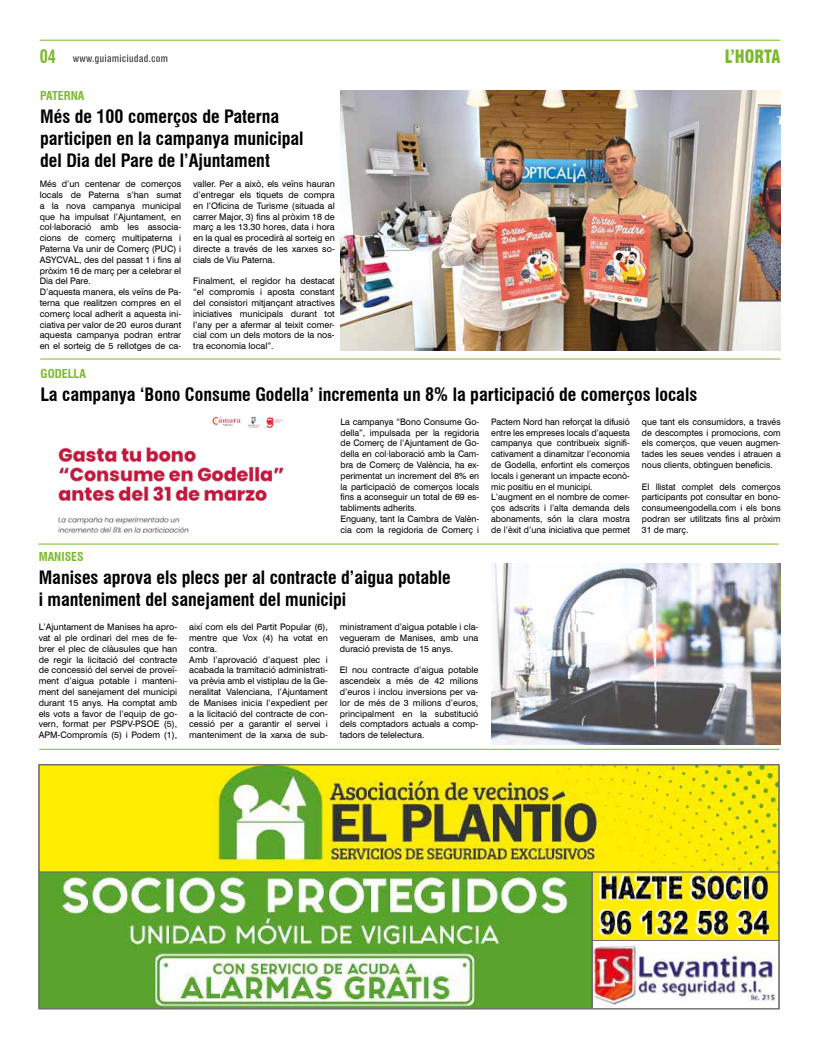
<style>
.page{position:relative;width:820px;height:1049px;background:#fff}
.page>*{position:absolute;margin:0;border:0;box-sizing:border-box;transform-origin:0 0}
.t1{font:700 condensed 18px/22px "Swiss 721 BT";color:#000}
.t2{font:900 condensed 18px "Swiss 721 BT";color:#7ab929;scale:.9 1}
.t3{font:700 condensed 18px "Swiss 721 BT";color:#7ab929;scale:.9 1}
.t4{font:700 condensed 12px "Swiss 721 BT";color:#7ab929}
.t5{font:9px/10.8px "Swiss 721 BT";color:#000;text-align:justify}
</style>
<div class="page">
<img style="left:491px;top:563px;width:289px;height:181px">
<hr style="left:40px;top:40px;width:740px;height:1px;background:#7ab929">
<svg style="left:73px;top:55px;width:94px;height:9px"></svg>
<img style="left:340px;top:91px;width:440px;height:259px">
<hr style="left:40px;top:359px;width:740px;height:1px;background:#7ab929">
<img style="left:58px;top:416px;width:226px;height:117px">
<hr style="left:38px;top:544px;width:740px;height:1px;background:#7ab929">
<hr style="left:39px;top:749px;width:740px;height:1px;background:#7ab929">
<img style="left:41px;top:766px;width:736px;height:241px">
<img style="left:593px;top:941px;width:184px;height:66px">
<div style="left:591px;top:871px;width:188px;height:70px;border:1px solid #706f6f"></div>
<div style="left:38px;top:764px;width:741px;height:245px;border:1px solid #706f6f"></div>
<h1 class="t3" style="left:40px;top:46px;width:20px">04</h1>
<h1 class="t2" style="left:724px;top:46px;width:63px">L’HORTA</h1>
<h2 class="t4" style="left:40px;top:88px;width:46px">PATERNA</h2>
<h1 class="t1" style="left:40px;top:105px;width:265px">Més de 100 comerços de Paterna participen en la campanya municipal del Dia del Pare de l’Ajuntament</h1>
<p class="t5" style="left:40px;top:179px;width:143px;text-align:left">Més d’un centenar de comerços locals de Paterna s’han sumat a la nova campanya municipal que ha impulsat l’Ajuntament, en col·laboració amb les associa&shy;cions de comerç multipaterna i<br>Paterna Va unir de Comerç (PUC) i<br>ASYCVAL, des del passat 1 i fins al pròxim 16 de març per a celebrar el<br>Dia del Pare.<br>D’aquesta manera, els veïns de Pa&shy;terna que realitzen compres en el comerç local adherit a aquesta ini&shy;ciativa per valor de 20 euros durant aquesta campanya podran entrar en el sorteig de 5 rellotges de ca-</p>
<p class="t5" style="left:193px;top:179px;width:143px">valler. Per a això, els veïns hauran d’entregar els tiquets de compra en l’Oficina de Turisme (situada al carrer Major, 3) fins al pròxim 18 de març a les 13.30 hores, data i hora en la qual es procedirà al sorteig en directe a través de les xarxes so&shy;cials de Viu Paterna.</p>
<p class="t5" style="left:193px;top:276px;width:143px">Finalment, el regidor ha destacat “el compromís i aposta constant del consistori mitjançant atractives iniciatives municipals durant tot l’any per a afermar al teixit comer&shy;cial com un dels motors de la nos&shy;tra economia local”.</p>
<h2 class="t4" style="left:41px;top:366px;width:47px">GODELLA</h2>
<h1 class="t1" style="left:40px;top:383px;width:658px">La campanya ‘Bono Consume Godella’ incrementa un 8% la participació de comerços locals</h1>
<h2 class="t4" style="left:39px;top:549px;width:47px">MANISES</h2>
<p class="t5" style="left:340px;top:416px;width:140px;text-align:left">La campanya “Bono Consume Go&shy;della”, impulsada per la regidoria de Comerç de l’Ajuntament de Go&shy;della en col·laboració amb la Cam&shy;bra de Comerç de València, ha ex&shy;perimentat un increment del 8% en la participació de comerços locals fins a aconseguir un total de 69 es&shy;tabliments adherits.<br>Enguany, tant la Cambra de Valèn&shy;cia com la regidoria de Comerç i</p>
<p class="t5" style="left:491px;top:416px;width:140px;text-align:left">Pactem Nord han reforçat la difusió entre les empreses locals d’aquesta campanya que contribueix signifi&shy;cativament a dinamitzar l’economia de Godella, enfortint els comerços locals i generant un impacte econò&shy;mic positiu en el municipi.<br>L’augment en el nombre de comer&shy;ços adscrits i l’alta demanda dels abonaments, són la clara mostra de l’èxit d’una iniciativa que permet</p>
<p class="t5" style="left:641px;top:416px;width:140px">que tant els consumidors, a través de descomptes i promocions, com els comerços, que veuen augmen&shy;tades les seues vendes i atrauen a nous clients, obtinguen beneficis.</p>
<p class="t5" style="left:641px;top:481px;width:140px">El llistat complet dels comerços participants pot consultar en bono&shy;consumeengodella.com i els bons podran ser utilitzats fins al pròxim 31 de març.</p>
<h1 class="t1" style="left:39px;top:566px;width:413px">Manises aprova els plecs per al contracte d’aigua potable i manteniment del sanejament del municipi</h1>
<p class="t5" style="left:39px;top:621px;width:140px">L’Ajuntament de Manises ha apro&shy;vat al ple ordinari del mes de fe&shy;brer el plec de clàusules que han de regir la licitació del contracte de concessió del servei de proveï&shy;ment d’aigua potable i manteni&shy;ment del sanejament del municipi durant 15 anys. Ha comptat amb els vots a favor de l’equip de go&shy;vern, format per PSPV-PSOE (5), APM-Compromís (5) i Podem (1),</p>
<p class="t5" style="left:189px;top:621px;width:140px;text-align:left">així com els del Partit Popular (6), mentre que Vox (4) ha votat en contra.<br>Amb l’aprovació d’aquest plec i acabada la tramitació administrati&shy;va prèvia amb el vistiplau de la Ge&shy;neralitat Valenciana, l’Ajuntament de Manises inicia l’expedient per a la licitació del contracte de con&shy;cessió per a garantir el servei i manteniment de la xarxa de sub-</p>
<p class="t5" style="left:340px;top:621px;width:140px">ministrament d’aigua potable i cla&shy;vegueram de Manises, amb una duració prevista de 15 anys.</p>
<p class="t5" style="left:340px;top:665px;width:140px">El nou contracte d’aigua potable ascendeix a més de 42 milions d’euros i inclou inversions per va&shy;lor de més de 3 milions d’euros, principalment en la substitució dels comptadors actuals a comp&shy;tadors de telelectura.</p>
</div>
